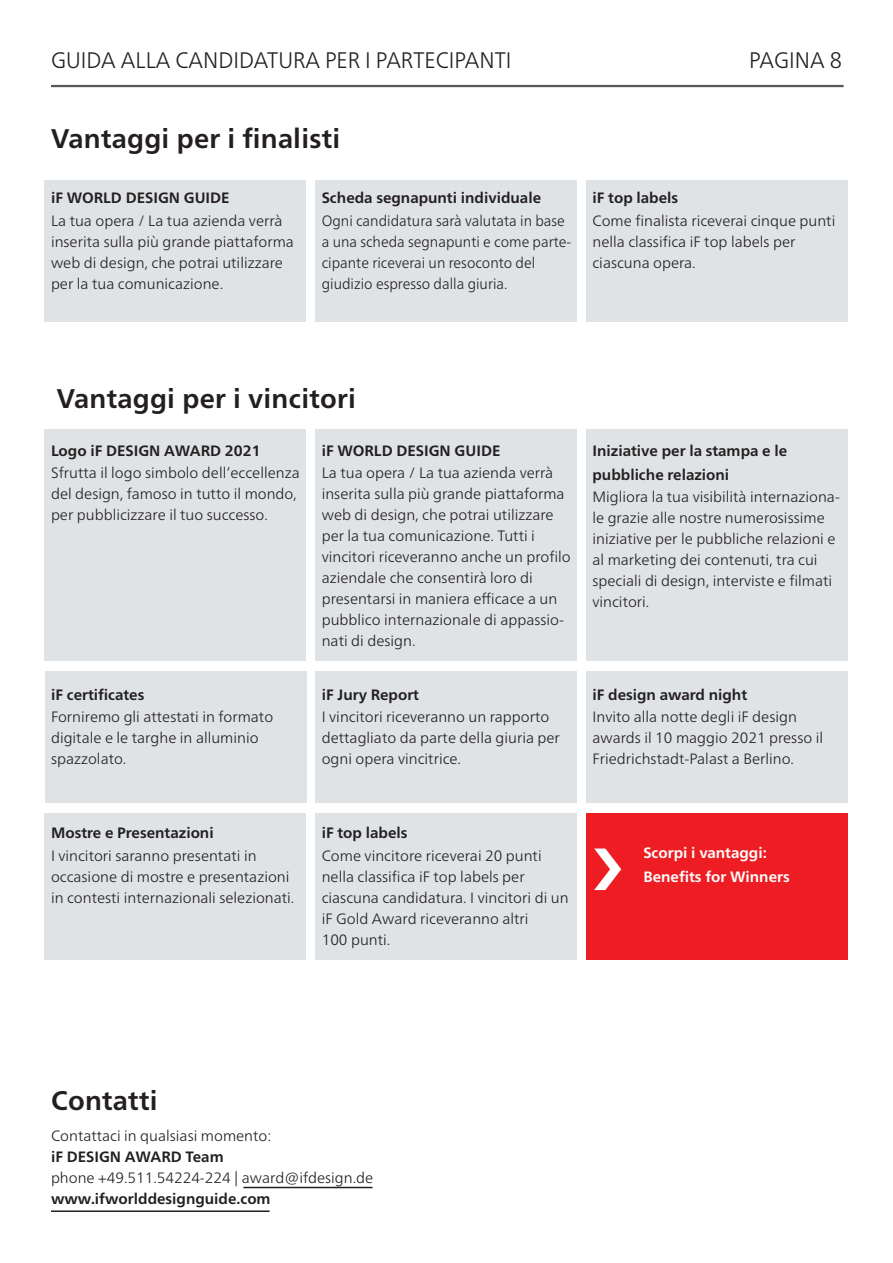
<style>
.page{position:relative;width:893px;height:1263px;background:#fff}
.page>*{position:absolute;margin:0;border:0;box-sizing:border-box;transform-origin:0 0}
.t1{font:700 27px "Frutiger Neue LT Pro";letter-spacing:.01em;color:#231f20}
.t2{font:300 22.5px "Frutiger Neue LT Pro";color:#231f20;scale:.95 1}
.t3{font:300 15px/21px "Frutiger Neue LT Pro";color:#231f20}
.t4{font:700 15px/24px "Frutiger Neue LT Pro";color:#231f20}
.t5{font:300 15px/21px "Frutiger Neue LT Pro";color:#231f20;scale:.95 1}
.t6{font:700 15px/24px "Frutiger Neue LT Pro";color:#fff}
</style>
<div class="page">
<div style="left:316px;top:671px;width:261px;height:131px;background:#e0e3e6"></div>
<div style="left:587px;top:671px;width:261px;height:131px;background:#e0e3e6"></div>
<div style="left:45px;top:671px;width:261px;height:131px;background:#e0e3e6"></div>
<div style="left:315px;top:429px;width:262px;height:231px;background:#e0e3e6"></div>
<div style="left:586px;top:429px;width:262px;height:231px;background:#e0e3e6"></div>
<div style="left:45px;top:429px;width:261px;height:231px;background:#e0e3e6"></div>
<div style="left:315px;top:181px;width:262px;height:141px;background:#e0e3e6"></div>
<div style="left:586px;top:181px;width:262px;height:141px;background:#e0e3e6"></div>
<div style="left:45px;top:181px;width:261px;height:141px;background:#e0e3e6"></div>
<hr style="left:51px;top:85px;width:793px;height:2px;background:#57585a">
<div style="left:587px;top:813px;width:261px;height:147px;background:#ee1d23"></div>
<div style="left:315px;top:813px;width:262px;height:147px;background:#e0e3e6"></div>
<div style="left:45px;top:813px;width:261px;height:147px;background:#e0e3e6"></div>
<hr style="left:243px;top:1187px;width:129px;height:1px;background:#231f20">
<hr style="left:51px;top:1210px;width:219px;height:2px;background:#231f20">
<h2 class="t2" style="left:51px;top:47px;width:486px">GUIDA ALLA CANDIDATURA PER I PARTECIPANTI</h2>
<h2 class="t2" style="left:749px;top:47px;width:99px">PAGINA 8</h2>
<h1 class="t1" style="left:51px;top:123px;width:291px">Vantaggi per i finalisti</h1>
<p class="t4" style="left:322px;top:186px;width:221px">Scheda segnapunti individuale</p>
<p class="t5" style="left:322px;top:210px;width:264px">Ogni candidatura sarà valutata in base a una scheda segnapunti e come parte&shy;cipante riceverai un resoconto del giudizio espresso dalla giuria.</p>
<p class="t4" style="left:51px;top:186px;width:180px">iF WORLD DESIGN GUIDE</p>
<p class="t3" style="left:51px;top:210px;width:244px">La tua opera / La tua azienda verrà inserita sulla più grande piattaforma web di design, che potrai utilizzare per la tua comunicazione.</p>
<p class="t4" style="left:592px;top:186px;width:87px">iF top labels</p>
<p class="t3" style="left:592px;top:210px;width:244px">Come finalista riceverai cinque punti nella classifica iF top labels per ciascuna opera.</p>
<h1 class="t1" style="left:57px;top:382px;width:301px">Vantaggi per i vincitori</h1>
<p class="t4" style="left:51px;top:438px;width:211px">Logo iF DESIGN AWARD 2021</p>
<p class="t3" style="left:51px;top:462px;width:250px">Sfrutta il logo simbolo dell‘eccellenza del design, famoso in tutto il mondo, per pubblicizzare il tuo successo.</p>
<p class="t4" style="left:322px;top:438px;width:180px">iF WORLD DESIGN GUIDE</p>
<p class="t3" style="left:322px;top:462px;width:251px">La tua opera / La tua azienda verrà inserita sulla più grande piattaforma web di design, che potrai utilizzare per la tua comunicazione. Tutti i vincitori riceveranno anche un profilo aziendale che consentirà loro di presentarsi in maniera efficace a un pubblico internazionale di appassio&shy;nati di design.</p>
<p class="t4" style="left:51px;top:682px;width:95px">iF certificates</p>
<p class="t3" style="left:51px;top:706px;width:224px">Forniremo gli attestati in formato digitale e le targhe in alluminio spazzolato.</p>
<p class="t4" style="left:322px;top:682px;width:99px">iF Jury Report</p>
<p class="t3" style="left:322px;top:706px;width:240px">I vincitori riceveranno un rapporto dettagliato da parte della giuria per ogni opera vincitrice.</p>
<p class="t4" style="left:592px;top:438px;width:196px">Iniziative per la stampa e le pubbliche relazioni</p>
<p class="t3" style="left:592px;top:486px;width:249px">Migliora la tua visibilità internaziona&shy;le grazie alle nostre numerosissime iniziative per le pubbliche relazioni e al marketing dei contenuti, tra cui speciali di design, interviste e filmati vincitori.</p>
<p class="t4" style="left:592px;top:682px;width:156px">iF design award night</p>
<p class="t3" style="left:592px;top:706px;width:232px">Invito alla notte degli iF design awards il 10 maggio 2021 presso il<br>Friedrichstadt-Palast a Berlino.</p>
<p class="t4" style="left:51px;top:821px;width:164px">Mostre e Presentazioni</p>
<p class="t3" style="left:51px;top:845px;width:245px">I vincitori saranno presentati in occasione di mostre e presentazioni in contesti internazionali selezionati.</p>
<p class="t4" style="left:322px;top:821px;width:87px">iF top labels</p>
<p class="t3" style="left:322px;top:845px;width:248px">Come vincitore riceverai 20 punti nella classifica iF top labels per ciascuna candidatura. I vincitori di un iF Gold Award riceveranno altri<br>100 punti.</p>
<p class="t6" style="left:643px;top:841px;width:148px">Scorpi i vantaggi:<br>Benefits for Winners</p>
<h1 class="t1" style="left:51px;top:1084px;width:108px">Contatti</h1>
<p class="t3" style="left:51px;top:1125px;width:222px">Contattaci in qualsiasi momento:</p>
<p class="t4" style="left:51px;top:1145px;width:174px">iF DESIGN AWARD Team</p>
<p class="t3" style="left:51px;top:1167px;width:324px">phone +49.511.54224-224 | award@ifdesign.de</p>
<p class="t4" style="left:51px;top:1187px;width:221px">www.ifworlddesignguide.com</p>
</div>
